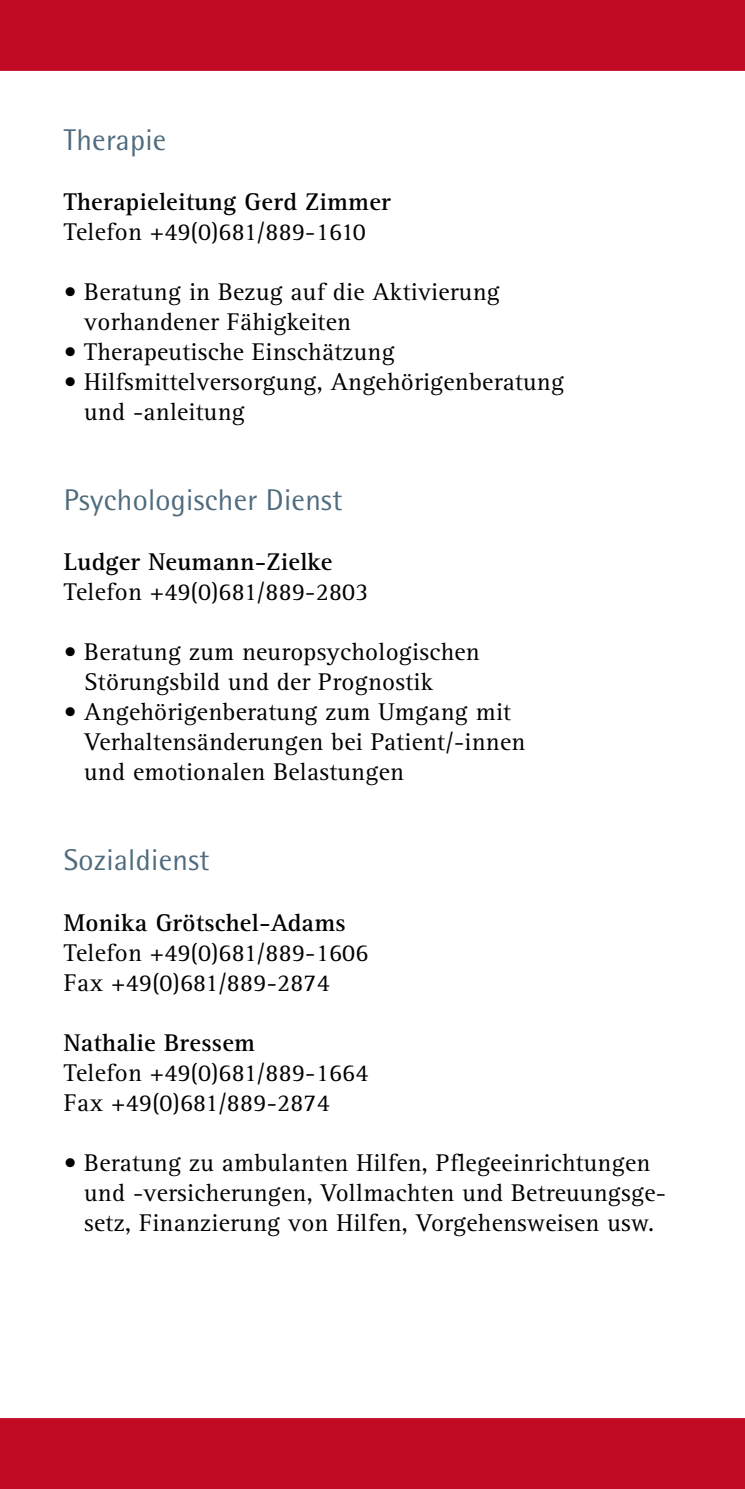
<style>
.page{position:relative;width:745px;height:1489px;background:#fff}
.page>*{position:absolute;margin:0;border:0;box-sizing:border-box;transform-origin:0 0}
.t1{font:30px "Rotis Semi Sans Pro";letter-spacing:.01em;color:#4f6b7d}
.t2{font:25px/30px "Rotis Serif Pro";letter-spacing:.01em;color:#000}
.t3{font:700 25px "Rotis Serif Pro";letter-spacing:.01em;color:#000}
</style>
<div class="page">
<div style="left:0;top:1418px;width:744px;height:70px;background:#c10b25"></div>
<div style="left:0;top:0;width:744px;height:71px;background:#c10b25"></div>
<p class="t1" style="left:64px;top:122px;width:104px">Therapie</p>
<p class="t3" style="left:64px;top:186px;width:328px">Therapieleitung Gerd Zimmer</p>
<p class="t2" style="left:64px;top:217px;width:303px">Telefon +49(0)681/889-1610</p>
<p class="t2" style="left:84px;top:277px;width:417px;text-indent:-20px">• Beratung in Bezug auf die Aktivierung vorhandener Fähigkeiten</p>
<p class="t2" style="left:64px;top:337px;width:332px">• Therapeutische Einschätzung</p>
<p class="t2" style="left:84px;top:367px;width:481px;text-indent:-20px">• Hilfsmittelversorgung, Angehörigenberatung und -anleitung</p>
<p class="t1" style="left:64px;top:482px;width:280px">Psychologischer Dienst</p>
<p class="t3" style="left:64px;top:546px;width:270px">Ludger Neumann-Zielke</p>
<p class="t2" style="left:64px;top:577px;width:306px">Telefon +49(0)681/889-2803</p>
<p class="t2" style="left:84px;top:637px;width:397px;text-indent:-20px">• Beratung zum neuropsychologischen<br>Störungsbild und der Prognostik</p>
<p class="t2" style="left:84px;top:697px;width:442px;text-indent:-20px">• Angehörigenberatung zum Umgang mit<br>Verhaltensänderungen bei Patient/-innen und emotionalen Belastungen</p>
<p class="t1" style="left:64px;top:842px;width:147px">Sozialdienst</p>
<p class="t3" style="left:64px;top:906px;width:283px">Monika Grötschel-Adams</p>
<p class="t2" style="left:64px;top:937px;width:306px">Telefon +49(0)681/889-1606<br>Fax +49(0)681/889-2874</p>
<p class="t3" style="left:64px;top:1026px;width:192px">Nathalie Bressem</p>
<p class="t2" style="left:64px;top:1057px;width:306px">Telefon +49(0)681/889-1664<br>Fax +49(0)681/889-2874</p>
<p class="t2" style="left:84px;top:1147px;width:582px;text-indent:-20px">• Beratung zu ambulanten Hilfen, Pflegeeinrichtungen und -versicherungen, Vollmachten und Betreuungsge&shy;setz, Finanzierung von Hilfen, Vorgehensweisen usw.</p>
</div>
